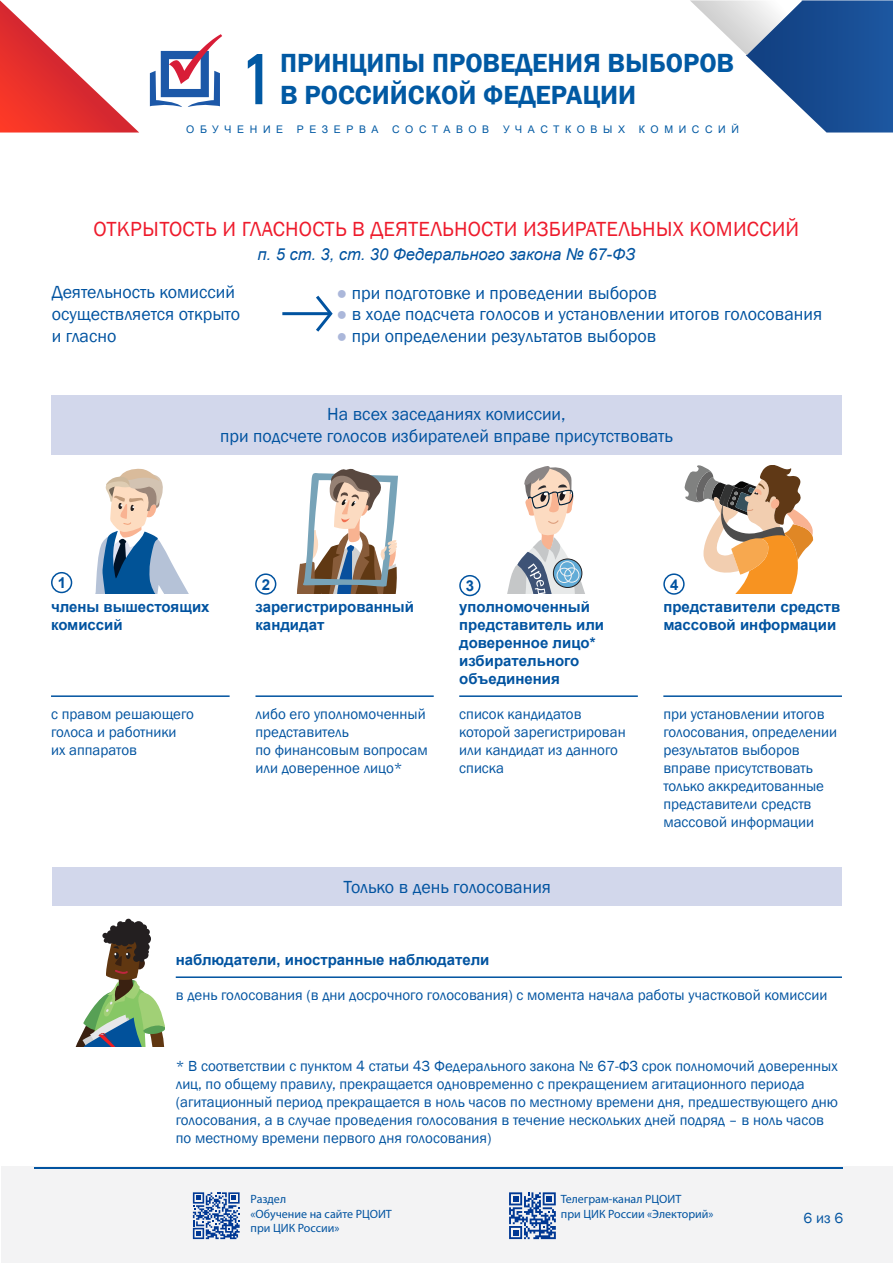
<style>
.page{position:relative;width:893px;height:1263px;background:#fff}
.page>*{position:absolute;margin:0;border:0;box-sizing:border-box;transform-origin:0 0}
.t1{font:700 72px "Akrobat";color:#0159a3}
.t2{font:600 27px "Franklin Gothic";color:#0159a3}
.ТЕМА{font:21px "Franklin Gothic";letter-spacing:.01em;color:#ee1b2c}
.текст_по_центру{font:18px/21.6px "Franklin Gothic";color:#0153a0;text-align:center}
.текст{font:18px/21.6px "Franklin Gothic";color:#0153a0}
.тема_подзаголовок{font:italic 16.5px "Arial";color:#0153a0}
.пояснение{font:15px/18px "Franklin Gothic";color:#0153a0}
.заголовок{font:700 15px/18px "Arial";color:#0153a0}
.номер{font:700 15px "Arial";color:#0153a0}
.t3{font:12px/14.4px "Myriad Pro";color:#0153a0}
.t4{font:10.5px "Arial";letter-spacing:.535em;color:#0159a3}
.t5{font:10.5px "Arial";letter-spacing:.515em;color:#0159a3}
.s1{color:#abb7da}
</style>
<div class="page">
<svg style="left:0;top:0;width:139px;height:133px"></svg>
<svg style="left:690px;top:0;width:203px;height:133px"></svg>
<div style="left:2px;top:1167px;width:891px;height:96px;background:#f3f3f4"></div>
<hr style="left:34px;top:1167px;width:809px;height:1px;background:#0153a0">
<svg style="left:193px;top:1192px;width:47px;height:47px"></svg>
<svg style="left:509px;top:1192px;width:47px;height:47px"></svg>
<svg style="left:150px;top:34px;width:72px;height:73px"></svg>
<hr style="left:51px;top:695px;width:179px;height:2px;background:#0153a0">
<svg style="left:95px;top:468px;width:93px;height:125px"></svg>
<hr style="left:255px;top:695px;width:179px;height:2px;background:#0153a0">
<svg style="left:297px;top:468px;width:101px;height:125px"></svg>
<hr style="left:459px;top:695px;width:179px;height:2px;background:#0153a0">
<svg style="left:507px;top:466px;width:78px;height:127px"></svg>
<hr style="left:663px;top:695px;width:179px;height:2px;background:#0153a0">
<svg style="left:685px;top:466px;width:129px;height:127px"></svg>
<hr style="left:176px;top:976px;width:666px;height:2px;background:#0153a0">
<svg style="left:76px;top:919px;width:88px;height:127px"></svg>
<div style="left:51px;top:395px;width:791px;height:59px;background:#d2d7eb"></div>
<div style="left:53px;top:867px;width:789px;height:39px;background:#d2d7eb"></div>
<div style="left:51px;top:572px;width:21px;height:21px;border:2px solid #0153a0;border-radius:50%"></div>
<div style="left:255px;top:573px;width:21px;height:22px;border:2px solid #0153a0;border-radius:50%"></div>
<div style="left:459px;top:575px;width:21px;height:21px;border:2px solid #0153a0;border-radius:50%"></div>
<div style="left:663px;top:573px;width:22px;height:22px;border:2px solid #0153a0;border-radius:50%"></div>
<hr style="left:282px;top:312px;width:48px;height:3px;background:#0153a0">
<svg style="left:313px;top:295px;width:20px;height:37px"></svg>
<h1 class="t1" style="left:246px;top:34px;width:23px">1</h1>
<h2 class="t2" style="left:280px;top:46px;width:456px">ПРИНЦИПЫ ПРОВЕДЕНИЯ ВЫБОРОВ</h2>
<h2 class="t2" style="left:280px;top:79px;width:357px">В РОССИЙСКОЙ ФЕДЕРАЦИИ</h2>
<p class="t4" style="left:186px;top:122px;width:98px">ОБУЧЕНИЕ</p>
<p class="t4" style="left:297px;top:122px;width:83px">РЕЗЕРВА</p>
<p class="t5" style="left:392px;top:122px;width:98px">СОСТАВОВ</p>
<p class="t4" style="left:503px;top:122px;width:124px">УЧАСТКОВЫХ</p>
<p class="t4" style="left:639px;top:122px;width:102px">КОМИССИЙ</p>
<p class="ТЕМА" style="left:94px;top:216px;width:707px">ОТКРЫТОСТЬ И ГЛАСНОСТЬ В ДЕЯТЕЛЬНОСТИ ИЗБИРАТЕЛЬНЫХ КОМИССИЙ</p>
<p class="тема_подзаголовок" style="left:258px;top:243px;width:379px">п. 5 ст. 3, ст. 30 Федерального закона № 67-ФЗ</p>
<p class="текст" style="left:52px;top:282px;width:190px">Деятельность комиссий осуществляется открыто и гласно</p>
<p class="текст_по_центру" style="left:336px;top:282px;width:322px"><span class="s1">●</span> при подготовке и проведении выборов</p>
<p class="текст_по_центру" style="left:336px;top:304px;width:487px"><span class="s1">●</span> в ходе подсчета голосов и установлении итогов голосования</p>
<p class="текст_по_центру" style="left:336px;top:325px;width:321px"><span class="s1">●</span> при определении результатов выборов</p>
<p class="текст_по_центру" style="left:220px;top:404px;width:454px">На всех заседаниях комиссии,<br>при подсчете голосов избирателей вправе присутствовать</p>
<p class="номер" style="left:58px;top:572px;width:10px">1</p>
<p class="номер" style="left:262px;top:574px;width:10px">2</p>
<p class="номер" style="left:466px;top:575px;width:10px">3</p>
<p class="номер" style="left:670px;top:574px;width:10px">4</p>
<p class="заголовок" style="left:51px;top:598px;width:160px">члены вышестоящих комиссий</p>
<p class="пояснение" style="left:51px;top:706px;width:144px">с правом решающего голоса и работники их аппаратов</p>
<p class="заголовок" style="left:255px;top:598px;width:160px">зарегистрированный кандидат</p>
<p class="пояснение" style="left:255px;top:706px;width:174px">либо его уполномоченный представитель<br>по финансовым вопросам или доверенное лицо*</p>
<p class="заголовок" style="left:459px;top:598px;width:146px">уполномоченный представитель или доверенное лицо* избирательного объединения</p>
<p class="пояснение" style="left:459px;top:706px;width:168px">список кандидатов которой зарегистрирован или кандидат из данного списка</p>
<p class="текст_по_центру" style="left:343px;top:876px;width:209px">Только в день голосования</p>
<p class="заголовок" style="left:663px;top:598px;width:179px">представители средств массовой информации</p>
<p class="пояснение" style="left:663px;top:706px;width:175px">при установлении итогов голосования, определении результатов выборов вправе присутствовать только аккредитованные представители средств массовой информации</p>
<p class="заголовок" style="left:176px;top:951px;width:315px">наблюдатели, иностранные наблюдатели</p>
<p class="пояснение" style="left:176px;top:987px;width:653px">в день голосования (в дни досрочного голосования) с момента начала работы участковой комиссии</p>
<p class="пояснение" style="left:176px;top:1057px;width:664px">* В соответствии с пунктом 4 статьи 43 Федерального закона № 67-ФЗ срок полномочий доверенных лиц, по общему правилу, прекращается одновременно с прекращением агитационного периода (агитационный период прекращается в ноль часов по местному времени дня, предшествующего дню голосования, а в случае проведения голосования в течение нескольких дней подряд – в ноль часов по местному времени первого дня голосования)</p>
<p class="t3" style="left:251px;top:1192px;width:143px">Раздел<br>«Обучение на сайте РЦОИТ при ЦИК России»</p>
<p class="t3" style="left:561px;top:1192px;width:154px">Телеграм-канал РЦОИТ<br>при ЦИК России «Электорий»</p>
<p class="пояснение" style="left:804px;top:1209px;width:41px">6 из 6</p>
</div>
